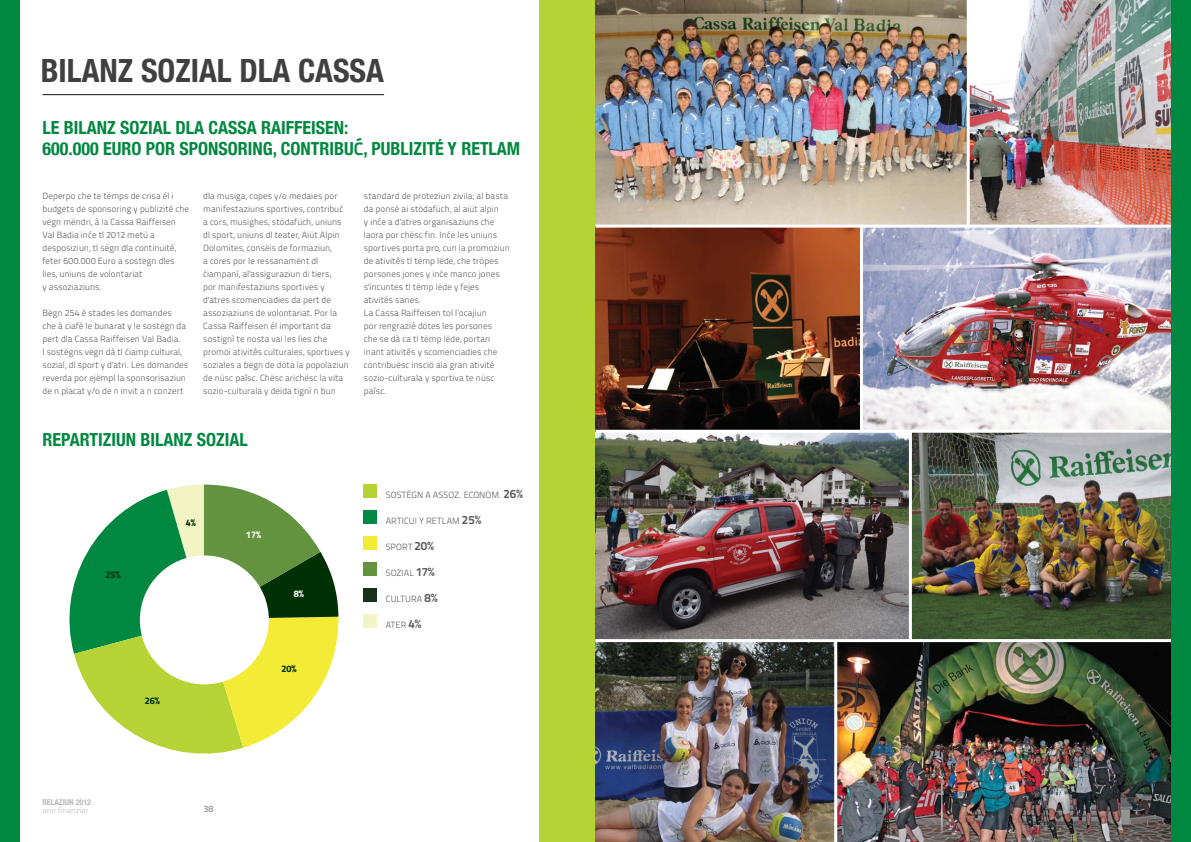
<style>
.page{position:relative;width:1191px;height:842px;background:#fff}
.page>*{position:absolute;margin:0;border:0;box-sizing:border-box;transform-origin:0 0}
.t1{font:700 condensed 32px "Helvetica Neue";color:#404041}
.t2{font:700 condensed 18px/21.6px "Helvetica Neue";color:#008840}
.t3{font:9.5px "Titillium Maps 26 L 999 wt";color:#003105}
.t4{font:9.5px "Titillium Maps 26 L 999 wt";color:#fff}
.t5{font:9px/13px "Titillium Text 22 L 250 wt";letter-spacing:.005em;color:#58595b}
.t6{font:700 condensed 8px "Helvetica Neue";color:#b7b9bc}
.t7{font:8px "Titillium Text 22 L 250 wt";letter-spacing:.005em;color:#b7b9bc}
.s1{font-family:"Titillium Text 22 L 800 wt";font-weight:400;font-stretch:normal}
.s2{font-family:"Titillium Text 22 L 800 wt";font-size:12px}
</style>
<div class="page">
<div style="left:539px;top:0;width:56px;height:842px;background:#b5d334"></div>
<img style="left:595px;top:228px;width:265px;height:202px">
<img style="left:863px;top:228px;width:308px;height:202px">
<img style="left:595px;top:433px;width:314px;height:206px">
<img style="left:595px;top:642px;width:239px;height:200px">
<img style="left:837px;top:642px;width:334px;height:200px">
<img style="left:595px;top:0;width:576px;height:225px">
<img style="left:912px;top:433px;width:259px;height:206px">
<hr style="left:966px;top:0;width:3px;height:226px;background:#fff">
<div style="left:0;top:0;width:19px;height:842px;background:#008840"></div>
<div style="left:1171px;top:0;width:20px;height:842px;background:#008840"></div>
<hr style="left:43px;top:94px;width:341px;height:1px;background:#101318">
<svg style="left:69px;top:485px;width:270px;height:269px"></svg>
<div style="left:140px;top:555px;width:129px;height:129px;background:#fff;border-radius:50%"></div>
<div style="left:364px;top:485px;width:13px;height:13px;background:#b5d334"></div>
<div style="left:364px;top:537px;width:13px;height:13px;background:#f3eb35"></div>
<div style="left:364px;top:511px;width:13px;height:13px;background:#084"></div>
<div style="left:364px;top:563px;width:13px;height:13px;background:#63933f"></div>
<div style="left:364px;top:589px;width:13px;height:13px;background:#163219"></div>
<div style="left:364px;top:615px;width:13px;height:13px;background:#f3f4c4"></div>
<h1 class="t1" style="left:41px;top:51px;width:345px">BILANZ SOZIAL DLA CASSA</h1>
<h2 class="t2" style="left:43px;top:116px;width:479px">LE BILANZ SOZIAL DLA CASSA RAIFFEISEN:<br>600.000 EURO POR SPONSORING, CONTRIBU<span class="s1">Ć</span>, PUBLIZITÉ Y RETLAM</h2>
<p class="t5" style="left:43px;top:190px;width:148px">Deperpo che te tëmps de crisa él i budgets de sponsoring y publizité che vëgn mëndri, à la Cassa Raiffeisen<br>Val Badia inće tl 2012 metü a desposiziun, tl sëgn dla continuité, feter 600.000 Euro a sostëgn dles lies, uniuns de volontariat<br>y assoziaziuns.</p>
<p class="t5" style="left:43px;top:307px;width:147px">Bëgn 254 è stades les domandes<br>che à ciafè le bunarat y le sostëgn da pert dla Cassa Raiffeisen Val Badia.<br>I sostëgns vëgn dà tl ćiamp cultural, sozial, dl sport y d'atri. Les domandes reverda por ejëmpl la sponsorisaziun de n placat y/o de n invit a n conzert</p>
<p class="t5" style="left:203px;top:190px;width:148px">dla musiga, copes y/o medaies por manifestaziuns sportives, contribuć a cors, musighes, stödafüch, uniuns dl sport, uniuns dl teater, Aiüt Alpin Dolomites, consëis de formaziun,<br>a cöres por le ressanamënt dl ćiampanì, al'assiguraziun di tiers,<br>por manifestaziuns sportives y d'atres scomenciadies da pert de assoziaziuns de volontariat. Por la Cassa Raiffeisen él important da sostignì te nosta val les lies che promöi ativitês culturales, sportives y soziales a bëgn de döta la popolaziun de nüsc paîsc. Chësc arichësc la vita sozio-culturala y dëida tignì n bun</p>
<p class="t5" style="left:364px;top:190px;width:147px">standard de proteziun zivila; al basta da ponsè ai stödafüch, al aiüt alpin<br>y inće a d'atres organisaziuns che laora por chësc fin. Inće les uniuns sportives porta pro, cun la promoziun de ativitês tl tëmp lëde, che tröpes porsones jones y inće manco jones s'incuntes tl tëmp lëde y fejes ativités sanes.<br>La Cassa Raiffeisen tol l’ocajiun<br>por rengrazié dötes les porsones<br>che se dà ca tl tëmp lëde, portan inant ativitês y scomenciadies che contribuësc insciö ala gran ativité sozio-culturala y sportiva te nüsc paîsc.</p>
<h2 class="t2" style="left:43px;top:428px;width:207px">REPARTIZIUN BILANZ SOZIAL</h2>
<p class="t3" style="left:105px;top:567px;width:17px">25%</p>
<p class="t3" style="left:186px;top:515px;width:12px">4%</p>
<p class="t3" style="left:145px;top:693px;width:17px">26%</p>
<p class="t4" style="left:246px;top:527px;width:17px">17%</p>
<p class="t4" style="left:294px;top:586px;width:12px">8%</p>
<p class="t3" style="left:281px;top:661px;width:17px">20%</p>
<p class="t6" style="left:43px;top:797px;width:50px">RELAZIUN 2012</p>
<p class="t7" style="left:43px;top:807px;width:48px">ann finanziar</p>
<p class="t5" style="left:203px;top:804px;width:11px">38</p>
<p class="t5" style="left:386px;top:489px;width:138px">SOSTËGN A ASSOZ. ECONOM. <span class="s2">26%</span></p>
<p class="t5" style="left:386px;top:515px;width:97px">ARTICUI Y RETLAM <span class="s2">25%</span></p>
<p class="t5" style="left:386px;top:541px;width:50px">SPORT <span class="s2">20%</span></p>
<p class="t5" style="left:386px;top:567px;width:50px">SOZIAL <span class="s2">17%</span></p>
<p class="t5" style="left:386px;top:593px;width:53px">CULTURA <span class="s2">8%</span></p>
<p class="t5" style="left:386px;top:619px;width:37px">ATER <span class="s2">4%</span></p>
</div>
